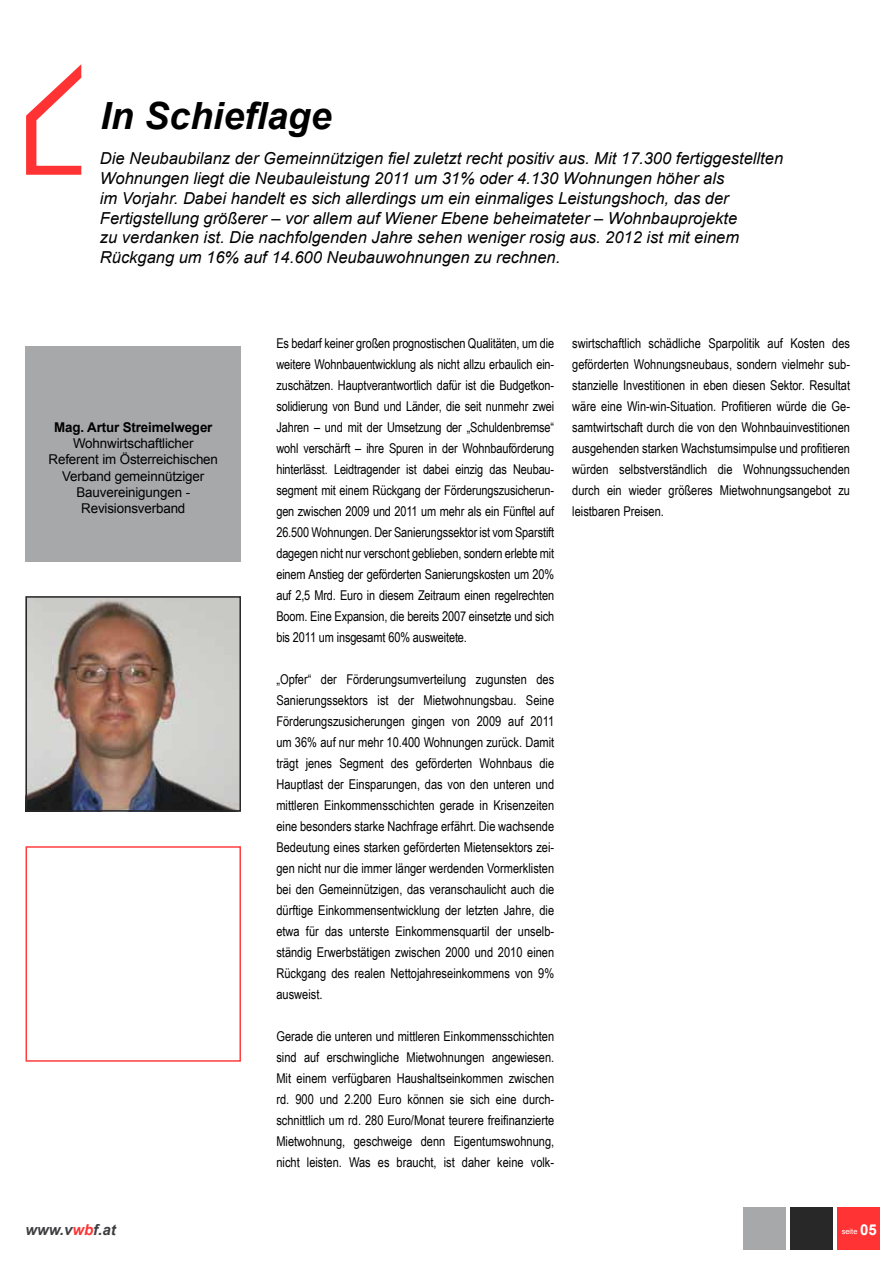
<style>
.page{position:relative;width:893px;height:1263px;background:#fff}
.page>*{position:absolute;margin:0;border:0;box-sizing:border-box;transform-origin:0 0}
.t1{font:italic 700 37.5px "Arial";color:#000}
.t2{font:italic 16.5px/19.8px "Arial";color:#000}
.t3{font:italic 700 15px "Arial";color:#3e3d40}
.t4{font:13.5px/21px "Arial Narrow";color:#000;text-align:justify}
.t5{font:13.5px/16.2px "Arial";letter-spacing:-.01em;color:#000;text-align:center}
.t6{font:700 13.5px "Arial";letter-spacing:-.01em;color:#000}
.t7{font:7.5px "Arial";color:#fff}
.s1{color:#f33}
.s2{font-weight:700;font-size:15px}
</style>
<div class="page">
<div style="left:26px;top:346px;width:215px;height:216px;background:#a7a8aa"></div>
<div style="left:743px;top:1208px;width:43px;height:42px;background:#a7a8aa"></div>
<img style="left:29px;top:599px;width:209px;height:210px">
<div style="left:26px;top:596px;width:215px;height:216px;border:2px solid #282829"></div>
<div style="left:790px;top:1208px;width:43px;height:42px;background:#282829"></div>
<div style="left:26px;top:846px;width:215px;height:216px;border:2px solid #ff3d3d"></div>
<div style="left:838px;top:1208px;width:42px;height:42px;background:#f33"></div>
<svg style="left:26px;top:64px;width:55px;height:111px"></svg>
<h1 class="t1" style="left:100px;top:91px;width:233px">In Schieflage</h1>
<p class="t2" style="left:100px;top:149px;width:685px">Die Neubaubilanz der Gemeinnützigen fiel zuletzt recht positiv aus. Mit 17.300 fertiggestellten Wohnungen liegt die Neubauleistung 2011 um 31% oder 4.130 Wohnungen höher als<br>im Vorjahr. Dabei handelt es sich allerdings um ein einmaliges Leistungshoch, das der Fertigstellung größerer – vor allem auf Wiener Ebene beheimateter – Wohnbauprojekte<br>zu verdanken ist. Die nachfolgenden Jahre sehen weniger rosig aus. 2012 ist mit einem Rückgang um 16% auf 14.600 Neubauwohnungen zu rechnen.</p>
<p class="t6" style="left:54px;top:418px;width:160px">Mag. Artur Streimelweger</p>
<p class="t5" style="left:49px;top:435px;width:171px">Wohnwirtschaftlicher<br>Referent im Österreichischen<br>Verband gemeinnütziger<br>Bauvereinigungen -<br>Revisionsverband</p>
<p class="t4" style="left:276px;top:332px;width:279px">Es bedarf keiner großen prognostischen Qualitäten, um die weitere Wohnbauentwicklung als nicht allzu erbaulich ein&shy;zuschätzen. Hauptverantwortlich dafür ist die Budgetkon&shy;solidierung von Bund und Länder, die seit nunmehr zwei Jahren – und mit der Umsetzung der „Schuldenbremse“ wohl verschärft – ihre Spuren in der Wohnbauförderung hinterlässt. Leidtragender ist dabei einzig das Neubau&shy;segment mit einem Rückgang der Förderungszusicherun&shy;gen zwischen 2009 und 2011 um mehr als ein Fünftel auf 26.500 Wohnungen. Der Sanierungssektor ist vom Sparstift dagegen nicht nur verschont geblieben, sondern erlebte mit einem Anstieg der geförderten Sanierungskosten um 20% auf 2,5 Mrd. Euro in diesem Zeitraum einen regelrechten Boom. Eine Expansion, die bereits 2007 einsetzte und sich bis 2011 um insgesamt 60% ausweitete.</p>
<p class="t4" style="left:276px;top:668px;width:279px">„Opfer“ der Förderungsumverteilung zugunsten des Sanierungssektors ist der Mietwohnungsbau. Seine Förderungszusicherungen gingen von 2009 auf 2011 um 36% auf nur mehr 10.400 Wohnungen zurück. Damit trägt jenes Segment des geförderten Wohnbaus die Hauptlast der Einsparungen, das von den unteren und mittleren Einkommensschichten gerade in Krisenzeiten eine besonders starke Nachfrage erfährt. Die wachsende Bedeutung eines starken geförderten Mietensektors zei&shy;gen nicht nur die immer länger werdenden Vormerklisten bei den Gemeinnützigen, das veranschaulicht auch die dürftige Einkommensentwicklung der letzten Jahre, die etwa für das unterste Einkommensquartil der unselb&shy;ständig Erwerbstätigen zwischen 2000 und 2010 einen Rückgang des realen Nettojahreseinkommens von 9% ausweist.</p>
<p class="t4" style="left:276px;top:1025px;width:279px">Gerade die unteren und mittleren Einkommensschichten sind auf erschwingliche Mietwohnungen angewiesen.<br>Mit einem verfügbaren Haushaltseinkommen zwischen rd. 900 und 2.200 Euro können sie sich eine durch&shy;schnittlich um rd. 280 Euro/Monat teurere freifinanzierte Mietwohnung, geschweige denn Eigentumswohnung, nicht leisten. Was es braucht, ist daher keine volk-</p>
<p class="t4" style="left:572px;top:332px;width:279px">swirtschaftlich schädliche Sparpolitik auf Kosten des geförderten Wohnungsneubaus, sondern vielmehr sub&shy;stanzielle Investitionen in eben diesen Sektor. Resultat wäre eine Win-win-Situation. Profitieren würde die Ge&shy;samtwirtschaft durch die von den Wohnbauinvestitionen ausgehenden starken Wachstumsimpulse und profitieren würden selbstverständlich die Wohnungssuchenden durch ein wieder größeres Mietwohnungsangebot zu leistbaren Preisen.</p>
<p class="t3" style="left:26px;top:1220px;width:92px">www.v<span class="s1">wb</span>f.at</p>
<p class="t7" style="left:842px;top:1227px;width:37px">seite <span class="s2">05</span></p>
</div>
